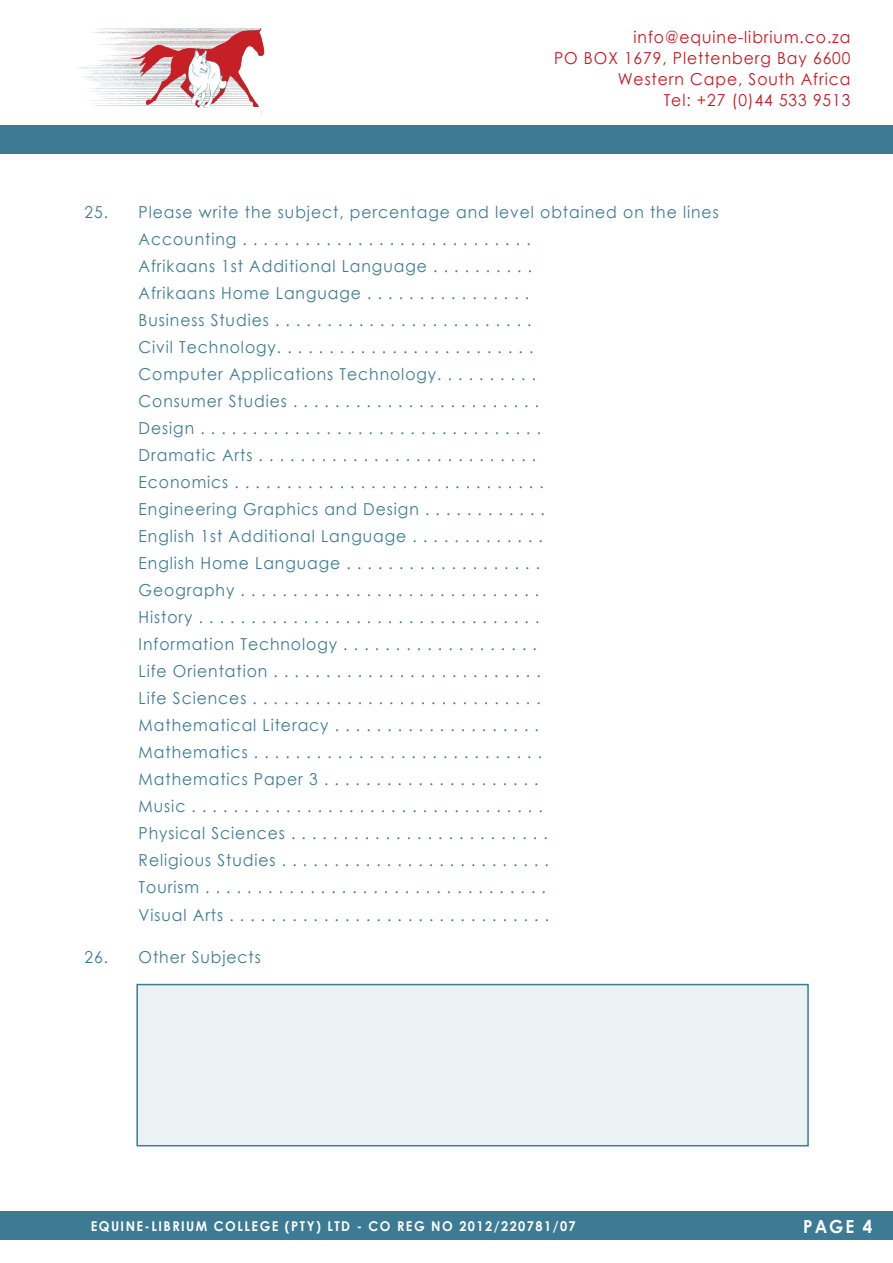
<style>
.page{position:relative;width:893px;height:1263px;background:#fff}
.page>*{position:absolute;margin:0;border:0;box-sizing:border-box;transform-origin:0 0}
.t1{font:700 18px "Century Gothic";color:#fff;scale:.95 1}
.t2{font:16.5px/27px "Century Gothic";letter-spacing:.06em;color:#3c7b93;scale:.95 1}
.t3{font:16.5px/21px "Century Gothic";letter-spacing:.06em;color:#c5171e;text-align:right;scale:.95 1}
.t4{font:700 13.5px "Century Gothic";letter-spacing:.115em;color:#fff;scale:.95 1}
</style>
<div class="page">
<div style="left:0;top:125px;width:893px;height:29px;background:#3c7b93"></div>
<div style="left:0;top:1211px;width:893px;height:29px;background:#3c7b93"></div>
<img style="left:79px;top:29px;width:186px;height:87px">
<div style="left:261px;top:82px;width:45px;height:29px;background:#fff"></div>
<div style="left:137px;top:984px;width:671px;height:162px;background:#ebf2f4"></div>
<div style="left:136px;top:984px;width:673px;height:162px;border:2px solid #3c7b93"></div>
<p class="t3" style="left:554px;top:26px;width:313px">info@equine-librium.co.za<br>PO BOX 1679, Plettenberg Bay 6600<br>Western Cape, South Africa<br>Tel: +27 (0)44 533 9513</p>
<p class="t2" style="left:139px;top:198px;width:612px;text-indent:-54px">25. Please write the subject, percentage and level obtained on the lines Accounting . . . . . . . . . . . . . . . . . . . . . . . . . . . .<br>Afrikaans 1st Additional Language . . . . . . . . . .<br>Afrikaans Home Language . . . . . . . . . . . . . . . .<br>Business Studies . . . . . . . . . . . . . . . . . . . . . . . . .<br>Civil Technology. . . . . . . . . . . . . . . . . . . . . . . . .<br>Computer Applications Technology. . . . . . . . . .<br>Consumer Studies . . . . . . . . . . . . . . . . . . . . . . . .<br>Design . . . . . . . . . . . . . . . . . . . . . . . . . . . . . . . . .<br>Dramatic Arts . . . . . . . . . . . . . . . . . . . . . . . . . . .<br>Economics . . . . . . . . . . . . . . . . . . . . . . . . . . . . . .<br>Engineering Graphics and Design . . . . . . . . . . . .<br>English 1st Additional Language . . . . . . . . . . . . .<br>English Home Language . . . . . . . . . . . . . . . . . . .<br>Geography . . . . . . . . . . . . . . . . . . . . . . . . . . . . .<br>History . . . . . . . . . . . . . . . . . . . . . . . . . . . . . . . . .<br>Information Technology . . . . . . . . . . . . . . . . . . .<br>Life Orientation . . . . . . . . . . . . . . . . . . . . . . . . . .<br>Life Sciences . . . . . . . . . . . . . . . . . . . . . . . . . . . .<br>Mathematical Literacy . . . . . . . . . . . . . . . . . . . .<br>Mathematics . . . . . . . . . . . . . . . . . . . . . . . . . . . .<br>Mathematics Paper 3 . . . . . . . . . . . . . . . . . . . . .<br>Music . . . . . . . . . . . . . . . . . . . . . . . . . . . . . . . . . .<br>Physical Sciences . . . . . . . . . . . . . . . . . . . . . . . . .<br>Religious Studies . . . . . . . . . . . . . . . . . . . . . . . . . .<br>Tourism . . . . . . . . . . . . . . . . . . . . . . . . . . . . . . . . .</p>
<p class="t2" style="left:139px;top:902px;width:433px">Visual Arts . . . . . . . . . . . . . . . . . . . . . . . . . . . . . . .</p>
<p class="t2" style="left:85px;top:944px;width:187px">26. Other Subjects</p>
<p class="t4" style="left:91px;top:1216px;width:512px">EQUINE-LIBRIUM COLLEGE (PTY) LTD - CO REG NO 2012/220781/07</p>
<p class="t1" style="left:803px;top:1212px;width:74px">PAGE 4</p>
</div>
